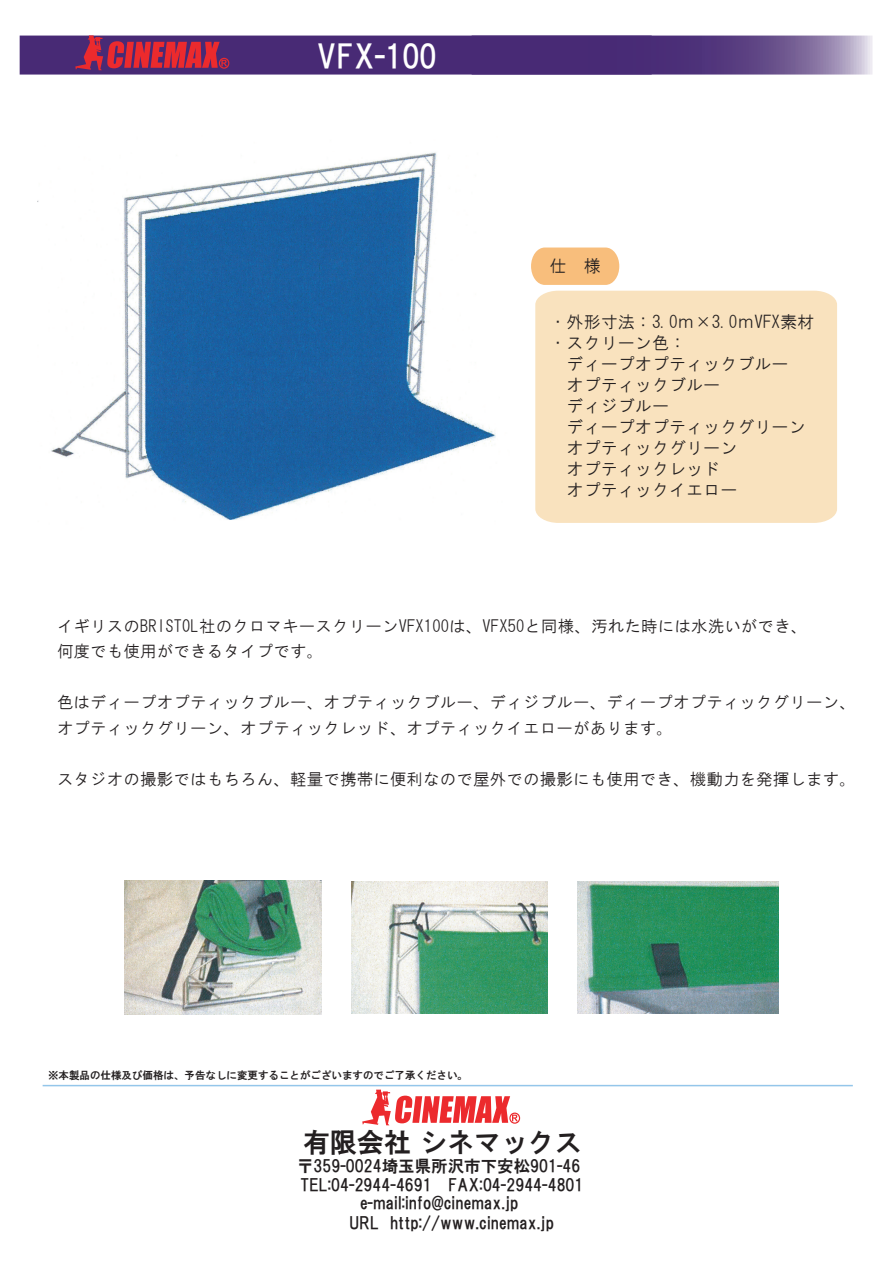
<style>
.page{position:relative;width:893px;height:1263px;background:#fff}
.page>*{position:absolute;margin:0;border:0;box-sizing:border-box;transform-origin:0 0}
.t1{font:31.5px "HGP Gothic E";color:#fff}
.t2{font:27px "HGS Gothic E";color:#231f20}
.t3{font:17.25px/21px "HG Gothic M";color:#231f20}
.t4{font:16.5px/25.5px "HG Gothic M";letter-spacing:.01em;color:#231f20}
.t5{font:16.5px/19.5px "HGS Gothic E";color:#231f20}
.t6{font:10.5px "HGS Gothic E";color:#231f20}
</style>
<div class="page">
<div style="left:535px;top:291px;width:302px;height:232px;background:#f9e2be"></div>
<svg style="left:20px;top:35px;width:853px;height:40px;background:#633b7a"></svg>
<svg style="left:362px;top:1090px;width:158px;height:35px"></svg>
<hr style="left:43px;top:1085px;width:810px;height:1px;background:#94c6ea">
<svg style="left:531px;top:248px;width:88px;height:37px;background:#f8c284"></svg>
<img style="left:38px;top:152px;width:458px;height:368px">
<img style="left:124px;top:880px;width:197px;height:134px">
<img style="left:351px;top:881px;width:196px;height:132px">
<img style="left:578px;top:881px;width:200px;height:132px">
<h1 class="t1" style="left:316px;top:40px;width:122px">VFX-100</h1>
<p class="t3" style="left:550px;top:255px;width:53px">仕 様</p>
<p class="t3" style="left:550px;top:311px;width:266px">・外形寸法：3.0ｍ×3.0ｍVFX素材・スクリーン色：</p>
<p class="t3" style="left:567px;top:353px;width:241px">ディープオプティックブルーオプティックブルー<br>ディジブルー<br>ディープオプティックグリーンオプティックグリーン<br>オプティックレッド<br>オプティックイエロー</p>
<p class="t4" style="left:57px;top:613px;width:752px">イギリスのBRISTOL社のクロマキースクリーンVFX100は、VFX50と同様、汚れた時には水洗いができ、何度でも使用ができるタイプです。</p>
<p class="t4" style="left:57px;top:689px;width:800px">色はディープオプティックブルー、オプティックブルー、ディジブルー、ディープオプティックグリーン、オプティックグリーン、オプティックレッド、オプティックイエローがあります。</p>
<p class="t4" style="left:57px;top:766px;width:800px">スタジオの撮影ではもちろん、軽量で携帯に便利なので屋外での撮影にも使用でき、機動力を発揮します。</p>
<p class="t6" style="left:48px;top:1069px;width:421px">※本製品の仕様及び価格は、予告なしに変更することがございますのでご了承ください。</p>
<h2 class="t2" style="left:303px;top:1129px;width:280px">有限会社シネマックス</h2>
<p class="t5" style="left:297px;top:1156px;width:288px">〒359-0024埼玉県所沢市下安松901-46<br>TEL:04-2944-4691 FAX:04-2944-4801</p>
<p class="t5" style="left:350px;top:1193px;width:206px;text-indent:10px">e-mail:info@cinemax.jp<br>URL http://www.cinemax.jp</p>
</div>
